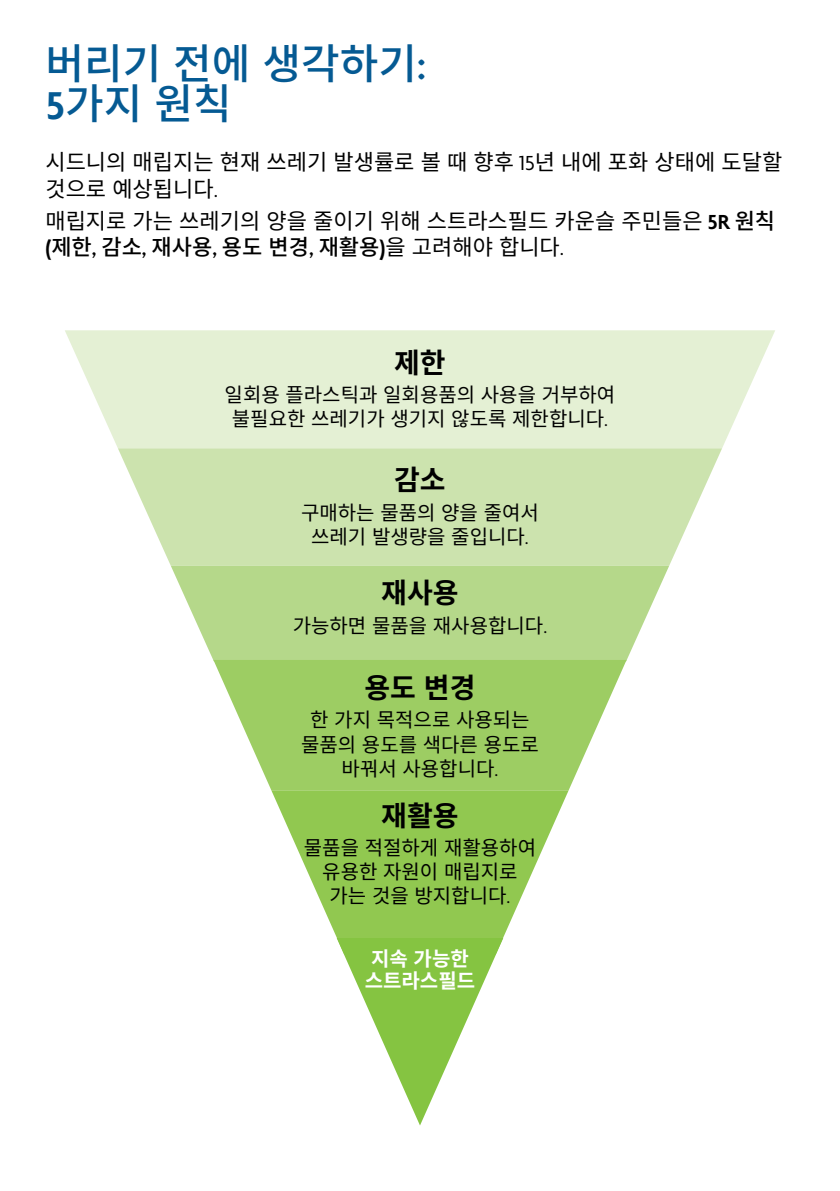
<style>
.page{position:relative;width:840px;height:1191px;background:#fff}
.page>*{position:absolute;margin:0;border:0;box-sizing:border-box;transform-origin:0 0}
.t1{font:500 42px/40px "Noto Sans KR";color:#055a93}
.t2{font:700 28px "Noto Sans KR";color:#000}
.t3{font:22px/26.4px "Noto Sans KR";color:#000}
.t4{font:20px/24px "Noto Sans KR";color:#000;text-align:center}
.t5{font:700 20px/22px "Noto Sans KR";color:#fff;text-align:center}
.s1{font-family:"Agenda";font-weight:600}
.s2{font-family:"Agenda"}
.s3{font-weight:500}
</style>
<div class="page">
<svg style="left:65px;top:330px;width:709px;height:118px;background:#e6f1d7"></svg>
<svg style="left:118px;top:448px;width:603px;height:117px;background:#d0e5b4"></svg>
<svg style="left:171px;top:565px;width:497px;height:96px;background:#bbdb94"></svg>
<svg style="left:213px;top:660px;width:413px;height:131px;background:#aad479"></svg>
<svg style="left:271px;top:791px;width:297px;height:148px;fill:#91c850"></svg>
<svg style="left:336px;top:938px;width:167px;height:187px"></svg>
<h1 class="t1" style="left:45px;top:44px;width:382px">버리기 전에 생각하기<span class="s1">:<br>5</span>가지 원칙</h1>
<p class="t3" style="left:45px;top:149px;width:738px">시드니의 매립지는 현재 쓰레기 발생률로 볼 때 향후 <span class="s2">15</span>년 내에 포화 상태에 도달할 것으로 예상됩니다<span class="s2">.</span></p>
<p class="t3" style="left:45px;top:208px;width:730px">매립지로 가는 쓰레기의 양을 줄이기 위해 스트라스필드 카운슬 주민들은 <span class="s1">5R</span> <span class="s3">원칙 </span><span class="s1">(</span><span class="s3">제한</span><span class="s1">,</span> <span class="s3">감소</span><span class="s1">,</span> <span class="s3">재사용</span><span class="s1">,</span> <span class="s3">용도 변경</span><span class="s1">,</span> <span class="s3">재활용</span><span class="s1">)</span>을 고려해야 합니다<span class="s2">.</span></p>
<h2 class="t2" style="left:394px;top:347px;width:53px">제한</h2>
<p class="t4" style="left:224px;top:383px;width:392px">일회용 플라스틱과 일회용품의 사용을 거부하여 불필요한 쓰레기가 생기지 않도록 제한합니다<span class="s2">.</span></p>
<h2 class="t2" style="left:394px;top:464px;width:53px">감소</h2>
<p class="t4" style="left:301px;top:501px;width:239px">구매하는 물품의 양을 줄여서 쓰레기 발생량을 줄입니다<span class="s2">.</span></p>
<h2 class="t2" style="left:381px;top:577px;width:79px">재사용</h2>
<p class="t4" style="left:292px;top:613px;width:256px">가능하면 물품을 재사용합니다<span class="s2">.</span></p>
<h2 class="t2" style="left:364px;top:672px;width:112px">용도 변경</h2>
<p class="t4" style="left:301px;top:708px;width:239px">한 가지 목적으로 사용되는 물품의 용도를 색다른 용도로 바꿔서 사용합니다<span class="s2">.</span></p>
<h2 class="t2" style="left:381px;top:799px;width:79px">재활용</h2>
<p class="t4" style="left:304px;top:836px;width:233px">물품을 적절하게 재활용하여 유용한 자원이 매립지로 가는 것을 방지합니다<span class="s2">.</span></p>
<p class="t5" style="left:364px;top:947px;width:112px">지속 가능한 스트라스필드</p>
</div>
